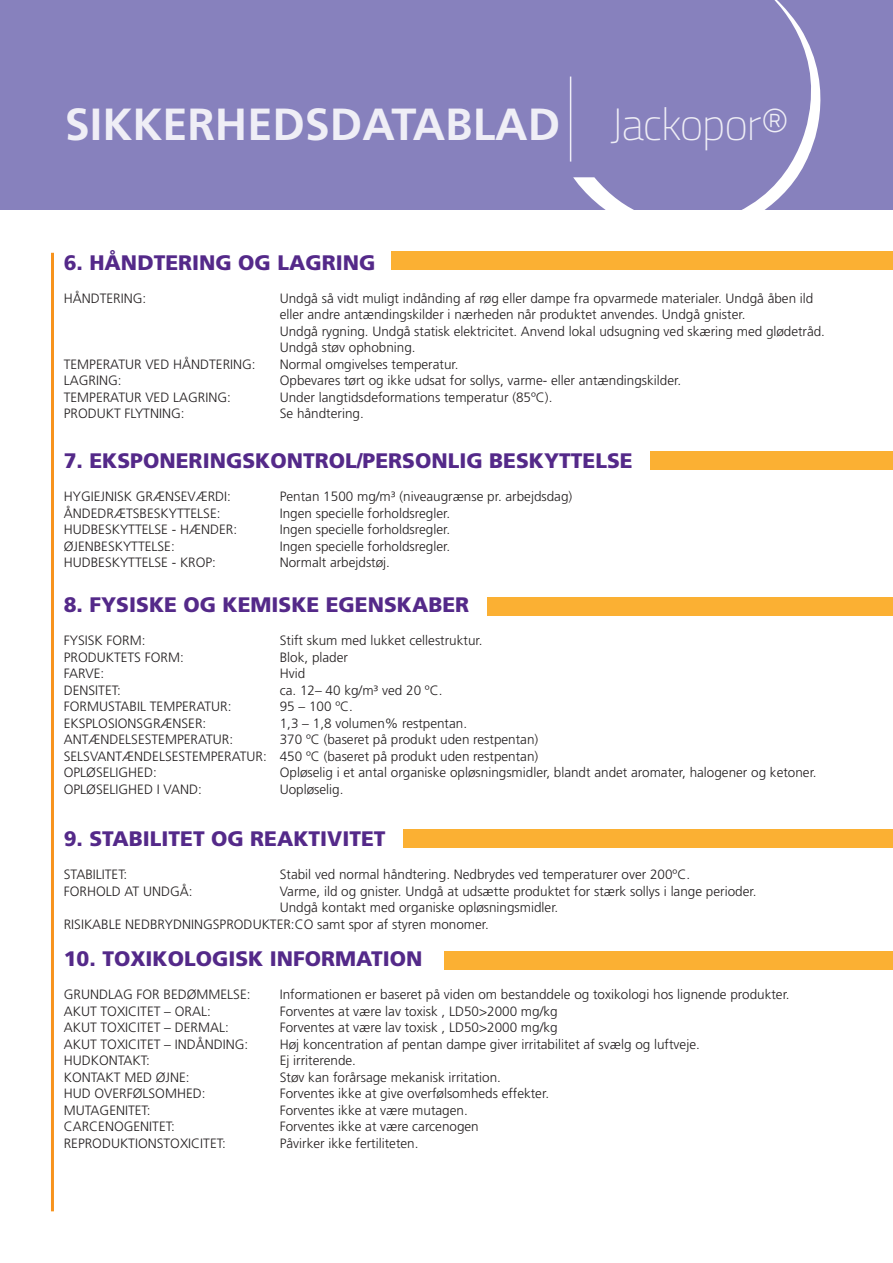
<style>
.page{position:relative;width:893px;height:1263px;background:#fff}
.page>*{position:absolute;margin:0;border:0;box-sizing:border-box;transform-origin:0 0}
.t1{font:700 45px "Frutiger";color:#efeef6}
.t2{font:900 21px "Frutiger";color:#542989}
.t3{font:300 13.5px/16.5px "Frutiger";color:#231f20}
.s1{font-family:"Titillium Web";font-weight:100}
</style>
<div class="page">
<div style="left:0;top:0;width:893px;height:210px;background:#8781bd"></div>
<hr style="left:570px;top:77px;width:1px;height:85px;background:#efeef6">
<div style="left:573px;top:0;width:266px;height:210px;background:#8781bd"></div>
<hr style="left:51px;top:253px;width:3px;height:958px;background:#f7931d">
<div style="left:391px;top:251px;width:502px;height:18px;background:#fbb033"></div>
<div style="left:651px;top:452px;width:242px;height:18px;background:#fbb033"></div>
<div style="left:488px;top:597px;width:405px;height:18px;background:#fbb033"></div>
<div style="left:404px;top:829px;width:489px;height:18px;background:#fbb033"></div>
<div style="left:444px;top:951px;width:449px;height:18px;background:#fbb033"></div>
<p class="t1" style="left:65px;top:98px;width:726px">SIKKERHEDSDATABLAD <span class="s1">Jackopor®</span></p>
<p class="t2" style="left:64px;top:250px;width:313px">6. HÅNDTERING OG LAGRING</p>
<p class="t3" style="left:64px;top:290px;width:84px">HÅNDTERING:</p>
<p class="t3" style="left:280px;top:290px;width:535px">Undgå så vidt muligt indånding af røg eller dampe fra opvarmede materialer. Undgå åben ild eller andre antændingskilder i nærheden når produktet anvendes. Undgå gnister.</p>
<p class="t3" style="left:280px;top:323px;width:547px">Undgå rygning. Undgå statisk elektricitet. Anvend lokal udsugning ved skæring med glødetråd.<br>Undgå støv ophobning.</p>
<p class="t3" style="left:64px;top:356px;width:193px">TEMPERATUR VED HÅNDTERING:</p>
<p class="t3" style="left:280px;top:356px;width:180px">Normal omgivelses temperatur.</p>
<p class="t3" style="left:64px;top:372px;width:59px">LAGRING:</p>
<p class="t3" style="left:280px;top:372px;width:403px">Opbevares tørt og ikke udsat for sollys, varme- eller antændingskilder.</p>
<p class="t3" style="left:64px;top:389px;width:169px">TEMPERATUR VED LAGRING:</p>
<p class="t3" style="left:280px;top:389px;width:274px">Under langtidsdeformations temperatur (85ºC).</p>
<p class="t3" style="left:64px;top:405px;width:122px">PRODUKT FLYTNING:</p>
<p class="t3" style="left:280px;top:405px;width:86px">Se håndtering.</p>
<p class="t2" style="left:64px;top:448px;width:570px">7. EKSPONERINGSKONTROL/PERSONLIG BESKYTTELSE</p>
<p class="t3" style="left:64px;top:488px;width:169px">HYGIEJNISK GRÆNSEVÆRDI:</p>
<p class="t3" style="left:280px;top:488px;width:294px">Pentan 1500 mg/m³ (niveaugrænse pr. arbejdsdag)</p>
<p class="t3" style="left:64px;top:505px;width:158px">ÅNDEDRÆTSBESKYTTELSE:</p>
<p class="t3" style="left:280px;top:505px;width:172px">Ingen specielle forholdsregler.</p>
<p class="t3" style="left:64px;top:521px;width:175px">HUDBESKYTTELSE - HÆNDER:</p>
<p class="t3" style="left:280px;top:521px;width:172px">Ingen specielle forholdsregler.</p>
<p class="t3" style="left:64px;top:538px;width:112px">ØJENBESKYTTELSE:</p>
<p class="t3" style="left:280px;top:538px;width:172px">Ingen specielle forholdsregler.</p>
<p class="t3" style="left:64px;top:554px;width:154px">HUDBESKYTTELSE - KROP:</p>
<p class="t3" style="left:280px;top:554px;width:112px">Normalt arbejdstøj.</p>
<p class="t2" style="left:64px;top:592px;width:407px">8. FYSISKE OG KEMISKE EGENSKABER</p>
<p class="t3" style="left:64px;top:632px;width:83px">FYSISK FORM:</p>
<p class="t3" style="left:280px;top:632px;width:204px">Stift skum med lukket cellestruktur.</p>
<p class="t3" style="left:64px;top:649px;width:122px">PRODUKTETS FORM:</p>
<p class="t3" style="left:280px;top:649px;width:70px">Blok, plader</p>
<p class="t3" style="left:64px;top:665px;width:42px">FARVE:</p>
<p class="t3" style="left:280px;top:665px;width:27px">Hvid</p>
<p class="t3" style="left:64px;top:682px;width:59px">DENSITET:</p>
<p class="t3" style="left:280px;top:682px;width:164px">ca. 12– 40 kg/m³ ved 20 ºC.</p>
<p class="t3" style="left:64px;top:698px;width:169px">FORMUSTABIL TEMPERATUR:</p>
<p class="t3" style="left:280px;top:698px;width:75px">95 – 100 ºC.</p>
<p class="t3" style="left:64px;top:715px;width:144px">EKSPLOSIONSGRÆNSER:</p>
<p class="t3" style="left:280px;top:715px;width:189px">1,3 – 1,8 volumen% restpentan.</p>
<p class="t3" style="left:64px;top:731px;width:171px">ANTÆNDELSESTEMPERATUR:</p>
<p class="t3" style="left:280px;top:731px;width:260px">370 ºC (baseret på produkt uden restpentan)</p>
<p class="t3" style="left:64px;top:748px;width:476px">SELSVANTÆNDELSESTEMPERATUR: 450 ºC (baseret på produkt uden restpentan)</p>
<p class="t3" style="left:64px;top:764px;width:94px">OPLØSELIGHED:</p>
<p class="t3" style="left:280px;top:764px;width:538px">Opløselig i et antal organiske opløsningsmidler, blandt andet aromater, halogener og ketoner.</p>
<p class="t3" style="left:64px;top:781px;width:140px">OPLØSELIGHED I VAND:</p>
<p class="t3" style="left:280px;top:781px;width:65px">Uopløselig.</p>
<p class="t2" style="left:64px;top:826px;width:323px">9. STABILITET OG REAKTIVITET</p>
<p class="t3" style="left:64px;top:866px;width:65px">STABILITET:</p>
<p class="t3" style="left:280px;top:866px;width:412px">Stabil ved normal håndtering. Nedbrydes ved temperaturer over 200ºC.</p>
<p class="t3" style="left:64px;top:883px;width:130px">FORHOLD AT UNDGÅ:</p>
<p class="t3" style="left:280px;top:883px;width:478px">Varme, ild og gnister. Undgå at udsætte produktet for stærk sollys i lange perioder.</p>
<p class="t3" style="left:280px;top:899px;width:280px">Undgå kontakt med organiske opløsningsmidler.</p>
<p class="t3" style="left:64px;top:916px;width:427px">RISIKABLE NEDBRYDNINGSPRODUKTER:CO samt spor af styren monomer.</p>
<p class="t2" style="left:64px;top:946px;width:360px">10. TOXIKOLOGISK INFORMATION</p>
<p class="t3" style="left:64px;top:986px;width:188px">GRUNDLAG FOR BEDØMMELSE:</p>
<p class="t3" style="left:280px;top:986px;width:511px">Informationen er baseret på viden om bestanddele og toxikologi hos lignende produkter.</p>
<p class="t3" style="left:64px;top:1003px;width:149px">AKUT TOXICITET – ORAL:</p>
<p class="t3" style="left:280px;top:1003px;width:279px">Forventes at være lav toxisk , LD50&gt;2000 mg/kg</p>
<p class="t3" style="left:64px;top:1019px;width:167px">AKUT TOXICITET – DERMAL:</p>
<p class="t3" style="left:280px;top:1019px;width:279px">Forventes at være lav toxisk , LD50&gt;2000 mg/kg</p>
<p class="t3" style="left:64px;top:1036px;width:186px">AKUT TOXICITET – INDÅNDING:</p>
<p class="t3" style="left:280px;top:1036px;width:422px">Høj koncentration af pentan dampe giver irritabilitet af svælg og luftveje.</p>
<p class="t3" style="left:64px;top:1052px;width:88px">HUDKONTAKT:</p>
<p class="t3" style="left:280px;top:1052px;width:78px">Ej irriterende.</p>
<p class="t3" style="left:64px;top:1069px;width:127px">KONTAKT MED ØJNE:</p>
<p class="t3" style="left:280px;top:1069px;width:223px">Støv kan forårsage mekanisk irritation.</p>
<p class="t3" style="left:64px;top:1085px;width:143px">HUD OVERFØLSOMHED:</p>
<p class="t3" style="left:280px;top:1085px;width:271px">Forventes ikke at give overfølsomheds effekter.</p>
<p class="t3" style="left:64px;top:1102px;width:88px">MUTAGENITET:</p>
<p class="t3" style="left:280px;top:1102px;width:189px">Forventes ikke at være mutagen.</p>
<p class="t3" style="left:64px;top:1118px;width:113px">CARCENOGENITET:</p>
<p class="t3" style="left:280px;top:1118px;width:201px">Forventes ikke at være carcenogen</p>
<p class="t3" style="left:64px;top:1135px;width:164px">REPRODUKTIONSTOXICITET:</p>
<p class="t3" style="left:280px;top:1135px;width:140px">Påvirker ikke fertiliteten.</p>
</div>
